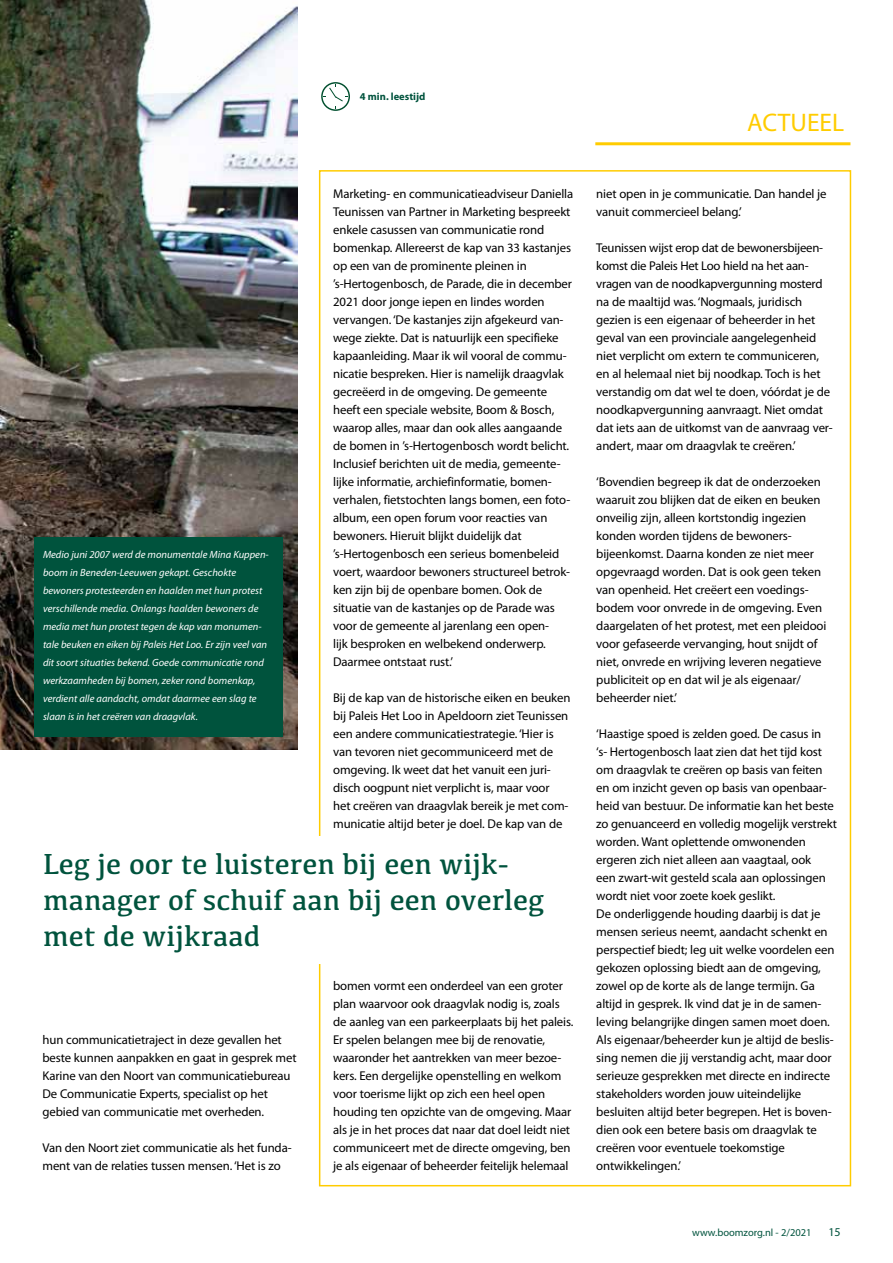
<style>
.page{position:relative;width:893px;height:1263px;background:#fff}
.page>*{position:absolute;margin:0;border:0;box-sizing:border-box;transform-origin:0 0}
.t1{font:30px/36px "Kefa";color:#00533d}
.t2{font:25.5px "Myriad Pro";color:#fc0}
.t3{font:12.75px/18px "Myriad Pro";letter-spacing:-.01em;color:#000}
.t4{font:12px "Myriad Pro";color:#00533d}
.t5{font:italic 10.5px/18px "Myriad Pro";color:#fff}
.t6{font:10.5px "Myriad Pro";color:#00533d}
.t7{font:700 10.5px "Myriad Pro";color:#00533d}
</style>
<div class="page">
<hr style="left:595px;top:142px;width:255px;height:3px;background:#fc0">
<img style="left:0;top:0;width:298px;height:749px">
<svg style="left:321px;top:82px;width:29px;height:29px"></svg>
<div style="left:34px;top:537px;width:248px;height:199px;background:#00533d"></div>
<p class="t5" style="left:43px;top:545px;width:227px">Medio juni 2007 werd de monumentale Mina Kuppen&shy;boom in Beneden-Leeuwen gekapt. Geschokte bewoners protesteerden en haalden met hun protest verschillende media. Onlangs haalden bewoners de media met hun protest tegen de kap van monumen&shy;tale beuken en eiken bij Paleis Het Loo. Er zijn veel van dit soort situaties bekend. Goede communicatie rond werkzaamheden bij bomen, zeker rond bomenkap, verdient alle aandacht, omdat daarmee een slag te slaan is in het creëren van draagvlak.</p>
<p class="t7" style="left:360px;top:90px;width:67px">4 min. leestijd</p>
<p class="t3" style="left:333px;top:185px;width:242px">Marketing- en communicatieadviseur Daniella Teunissen van Partner in Marketing bespreekt enkele casussen van communicatie rond bomenkap. Allereerst de kap van 33 kastanjes op een van de prominente pleinen in ’s-Hertogenbosch, de Parade, die in december 2021 door jonge iepen en lindes worden vervangen. ‘De kastanjes zijn afgekeurd van&shy;wege ziekte. Dat is natuurlijk een specifieke kapaanleiding. Maar ik wil vooral de commu&shy;nicatie bespreken. Hier is namelijk draagvlak gecreëerd in de omgeving. De gemeente heeft een speciale website, Boom &amp; Bosch, waarop alles, maar dan ook alles aangaande de bomen in ’s-Hertogenbosch wordt belicht.<br>Inclusief berichten uit de media, gemeente&shy;lijke informatie, archiefinformatie, bomen&shy;verhalen, fietstochten langs bomen, een foto&shy;album, een open forum voor reacties van bewoners. Hieruit blijkt duidelijk dat ’s-Hertogenbosch een serieus bomenbeleid voert, waardoor bewoners structureel betrok&shy;ken zijn bij de openbare bomen. Ook de situatie van de kastanjes op de Parade was voor de gemeente al jarenlang een open-<br>lijk besproken en welbekend onderwerp.<br>Daarmee ontstaat rust.’</p>
<p class="t3" style="left:333px;top:689px;width:239px">Bij de kap van de historische eiken en beuken bij Paleis Het Loo in Apeldoorn ziet Teunissen een andere communicatiestrategie. ‘Hier is van tevoren niet gecommuniceerd met de omgeving. Ik weet dat het vanuit een juri&shy;disch oogpunt niet verplicht is, maar voor<br>het creëren van draagvlak bereik je met com&shy;municatie altijd beter je doel. De kap van de</p>
<h1 class="t1" style="left:43px;top:845px;width:503px">Leg je oor te luisteren bij een wijk&shy;manager of schuif aan bij een overleg met de wijkraad</h1>
<p class="t3" style="left:43px;top:1031px;width:256px">hun communicatietraject in deze gevallen het beste kunnen aanpakken en gaat in gesprek met Karine van den Noort van communicatiebureau De Communicatie Experts, specialist op het gebied van communicatie met overheden.</p>
<p class="t3" style="left:43px;top:1139px;width:251px">Van den Noort ziet communicatie als het funda&shy;ment van de relaties tussen mensen. ‘Het is zo</p>
<p class="t3" style="left:333px;top:977px;width:242px">bomen vormt een onderdeel van een groter plan waarvoor ook draagvlak nodig is, zoals de aanleg van een parkeerplaats bij het paleis.<br>Er spelen belangen mee bij de renovatie, waaronder het aantrekken van meer bezoe&shy;kers. Een dergelijke openstelling en welkom voor toerisme lijkt op zich een heel open houding ten opzichte van de omgeving. Maar als je in het proces dat naar dat doel leidt niet communiceert met de directe omgeving, ben je als eigenaar of beheerder feitelijk helemaal</p>
<h2 class="t2" style="left:747px;top:107px;width:99px">ACTUEEL</h2>
<p class="t3" style="left:596px;top:185px;width:232px">niet open in je communicatie. Dan handel je vanuit commercieel belang.’</p>
<p class="t3" style="left:596px;top:239px;width:238px">Teunissen wijst erop dat de bewonersbijeen-- komst die Paleis Het Loo hield na het aan&shy;vragen van de noodkapvergunning mosterd na de maaltijd was. ‘Nogmaals, juridisch gezien is een eigenaar of beheerder in het geval van een provinciale aangelegenheid niet verplicht om extern te communiceren, en al helemaal niet bij noodkap. Toch is het verstandig om dat wel te doen, vóórdat je de noodkapvergunning aanvraagt. Niet omdat dat iets aan de uitkomst van de aanvraag ver&shy;andert, maar om draagvlak te creëren.’</p>
<p class="t3" style="left:596px;top:473px;width:232px">‘Bovendien begreep ik dat de onderzoeken waaruit zou blijken dat de eiken en beuken onveilig zijn, alleen kortstondig ingezien konden worden tijdens de bewoners&shy;bijeenkomst. Daarna konden ze niet meer opgevraagd worden. Dat is ook geen teken van openheid. Het creëert een voedings&shy;bodem voor onvrede in de omgeving. Even daargelaten of het protest, met een pleidooi voor gefaseerde vervanging, hout snijdt of niet, onvrede en wrijving leveren negatieve publiciteit op en dat wil je als eigenaar/ beheerder niet.’</p>
<p class="t3" style="left:596px;top:725px;width:242px">‘Haastige spoed is zelden goed. De casus in<br>‘s- Hertogenbosch laat zien dat het tijd kost om draagvlak te creëren op basis van feiten en om inzicht geven op basis van openbaar&shy;heid van bestuur. De informatie kan het beste zo genuanceerd en volledig mogelijk verstrekt worden. Want oplettende omwonenden ergeren zich niet alleen aan vaagtaal, ook<br>een zwart-wit gesteld scala aan oplossingen wordt niet voor zoete koek geslikt.<br>De onderliggende houding daarbij is dat je mensen serieus neemt, aandacht schenkt en perspectief biedt; leg uit welke voordelen een gekozen oplossing biedt aan de omgeving, zowel op de korte als de lange termijn. Ga altijd in gesprek. Ik vind dat je in de samen&shy;leving belangrijke dingen samen moet doen.<br>Als eigenaar/beheerder kun je altijd de beslis&shy;sing nemen die jij verstandig acht, maar door serieuze gesprekken met directe en indirecte stakeholders worden jouw uiteindelijke besluiten altijd beter begrepen. Het is boven&shy;dien ook een betere basis om draagvlak te creëren voor eventuele toekomstige ontwikkelingen.’</p>
<p class="t6" style="left:692px;top:1226px;width:121px">www.boomzorg.nl - 2/2021</p>
<p class="t4" style="left:828px;top:1224px;width:14px">15</p>
</div>
